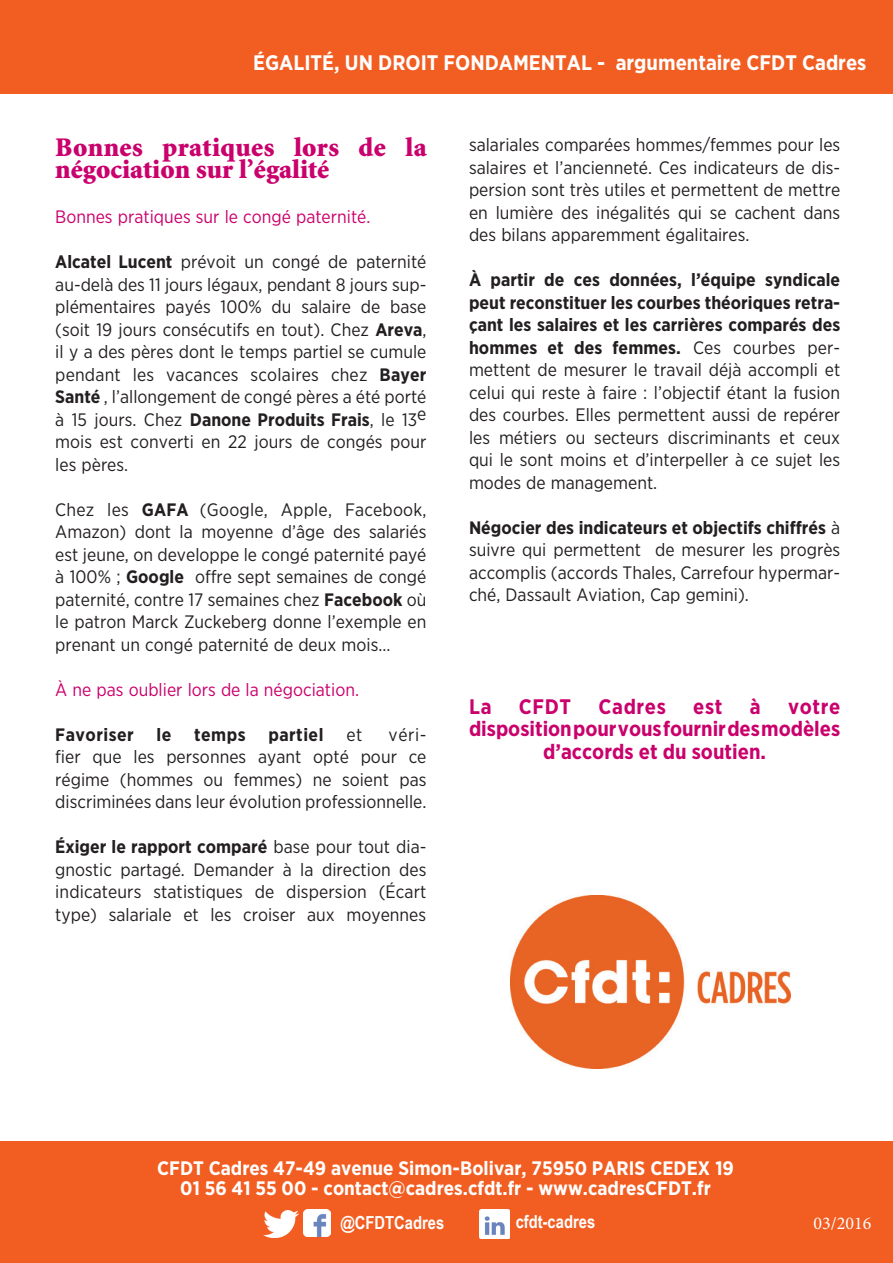
<style>
.page{position:relative;width:893px;height:1263px;background:#fff}
.page>*{position:absolute;margin:0;border:0;box-sizing:border-box;transform-origin:0 0}
.t1{font:900 27px/22.5px "Minion Std";letter-spacing:.005em;color:#ca016c}
.t2{font:700 21px "Gotham Narrow";color:#ca016c}
.t3{font:700 21px "Gotham Narrow";color:#fff}
.t4{font:700 19.5px "Gotham Narrow";color:#fff}
.t5{font:18px/22.5px "Gotham Narrow";color:#231f20;text-align:justify}
.t6{font:18px "Gotham Narrow";color:#ca016c}
.t7{font:700 18px "Gotham Narrow";letter-spacing:.025em;color:#231f20}
.t8{font:700 18px "Arial Narrow";color:#fff}
.t9{font:18px "Minion Pro";color:#fff}
.s1{font-weight:700}
</style>
<div class="page">
<div style="left:0;top:1142px;width:893px;height:121px;background:#f25d21"></div>
<div style="left:0;top:0;width:893px;height:94px;background:#f25d21"></div>
<img style="left:510px;top:895px;width:281px;height:174px">
<img style="left:264px;top:1210px;width:34px;height:27px">
<img style="left:304px;top:1210px;width:27px;height:27px">
<img style="left:480px;top:1210px;width:29px;height:28px">
<p class="t3" style="left:253px;top:49px;width:615px">ÉGALITÉ, UN DROIT FONDAMENTAL - argumentaire CFDT Cadres</p>
<p class="t1" style="left:55px;top:137px;width:373px">Bonnes pratiques lors de la négociation sur l’égalité</p>
<p class="t6" style="left:55px;top:206px;width:317px">Bonnes pratiques sur le congé paternité.</p>
<p class="t5" style="left:55px;top:250px;width:373px"><span class="s1">Alcatel Lucent</span> prévoit un congé de paternité au-delà des 11 jours légaux, pendant 8 jours sup&shy;plémentaires payés 100% du salaire de base (soit 19 jours consécutifs en tout). Chez <span class="s1">Areva</span>, il y a des pères dont le temps partiel se cumule pendant les vacances scolaires chez <span class="s1">Bayer Santé</span> , l’allongement de congé pères a été porté à 15 jours. Chez <span class="s1">Danone Produits Frais</span>, le 13e mois est converti en 22 jours de congés pour les pères.</p>
<p class="t5" style="left:55px;top:498px;width:373px">Chez les <span class="s1">GAFA</span> (Google, Apple, Facebook, Amazon) dont la moyenne d’âge des salariés est jeune, on developpe le congé paternité payé à 100% ; <span class="s1">Google</span> offre sept semaines de congé paternité, contre 17 semaines chez <span class="s1">Facebook</span> où le patron Marck Zuckeberg donne l’exemple en prenant un congé paternité de deux mois…</p>
<p class="t6" style="left:55px;top:678px;width:305px">À ne pas oublier lors de la négociation.</p>
<p class="t7" style="left:55px;top:723px;width:80px">Favoriser</p>
<p class="t7" style="left:157px;top:723px;width:16px">le</p>
<p class="t7" style="left:194px;top:723px;width:53px">temps</p>
<p class="t7" style="left:268px;top:723px;width:57px">partiel</p>
<p class="t5" style="left:346px;top:723px;width:18px">et</p>
<p class="t5" style="left:55px;top:723px;width:373px;text-indent:333px">véri&shy;fier que les personnes ayant opté pour ce régime (hommes ou femmes) ne soient pas discriminées dans leur évolution professionnelle.</p>
<p class="t5" style="left:55px;top:835px;width:373px"><span class="s1">Éxiger le rapport comparé</span> base pour tout dia&shy;gnostic partagé. Demander à la direction des indicateurs statistiques de dispersion (Écart type) salariale et les croiser aux moyennes</p>
<p class="t5" style="left:469px;top:133px;width:373px">salariales comparées hommes/femmes pour les salaires et l’ancienneté. Ces indicateurs de dis&shy;persion sont très utiles et permettent de mettre en lumière des inégalités qui se cachent dans des bilans apparemment égalitaires.</p>
<p class="t5" style="left:469px;top:268px;width:373px"><span class="s1">À partir de ces données, l’équipe syndicale peut reconstituer les courbes théoriques retra&shy;çant les salaires et les carrières comparés des hommes et des femmes.</span> Ces courbes per&shy;mettent de mesurer le travail déjà accompli et celui qui reste à faire : l’objectif étant la fusion des courbes. Elles permettent aussi de repérer les métiers ou secteurs discriminants et ceux qui le sont moins et d’interpeller à ce sujet les modes de management.</p>
<p class="t5" style="left:469px;top:516px;width:373px"><span class="s1">Négocier des indicateurs et objectifs chiffrés</span> à suivre qui permettent de mesurer les progrès accomplis (accords Thales, Carrefour hypermar&shy;ché, Dassault Aviation, Cap gemini).</p>
<p class="t2" style="left:469px;top:693px;width:24px">La</p>
<p class="t2" style="left:519px;top:693px;width:54px">CFDT</p>
<p class="t2" style="left:599px;top:693px;width:69px">Cadres</p>
<p class="t2" style="left:693px;top:693px;width:31px">est</p>
<p class="t2" style="left:750px;top:693px;width:12px">à</p>
<p class="t2" style="left:788px;top:693px;width:54px">votre</p>
<p class="t2" style="left:469px;top:715px;width:373px">disposition pour vous fournir des modèles</p>
<p class="t2" style="left:543px;top:738px;width:224px">d’accords et du soutien.</p>
<p class="t4" style="left:157px;top:1156px;width:578px">CFDT Cadres 47-49 avenue Simon-Bolivar, 75950 PARIS CEDEX 19</p>
<p class="t4" style="left:180px;top:1175px;width:532px">01 56 41 55 00 - contact@cadres.cfdt.fr - www.cadresCFDT.fr</p>
<p class="t8" style="left:341px;top:1209px;width:105px">@CFDTCadres</p>
<p class="t8" style="left:516px;top:1208px;width:81px">cfdt-cadres</p>
<p class="t9" style="left:814px;top:1211px;width:59px">03/2016</p>
</div>
